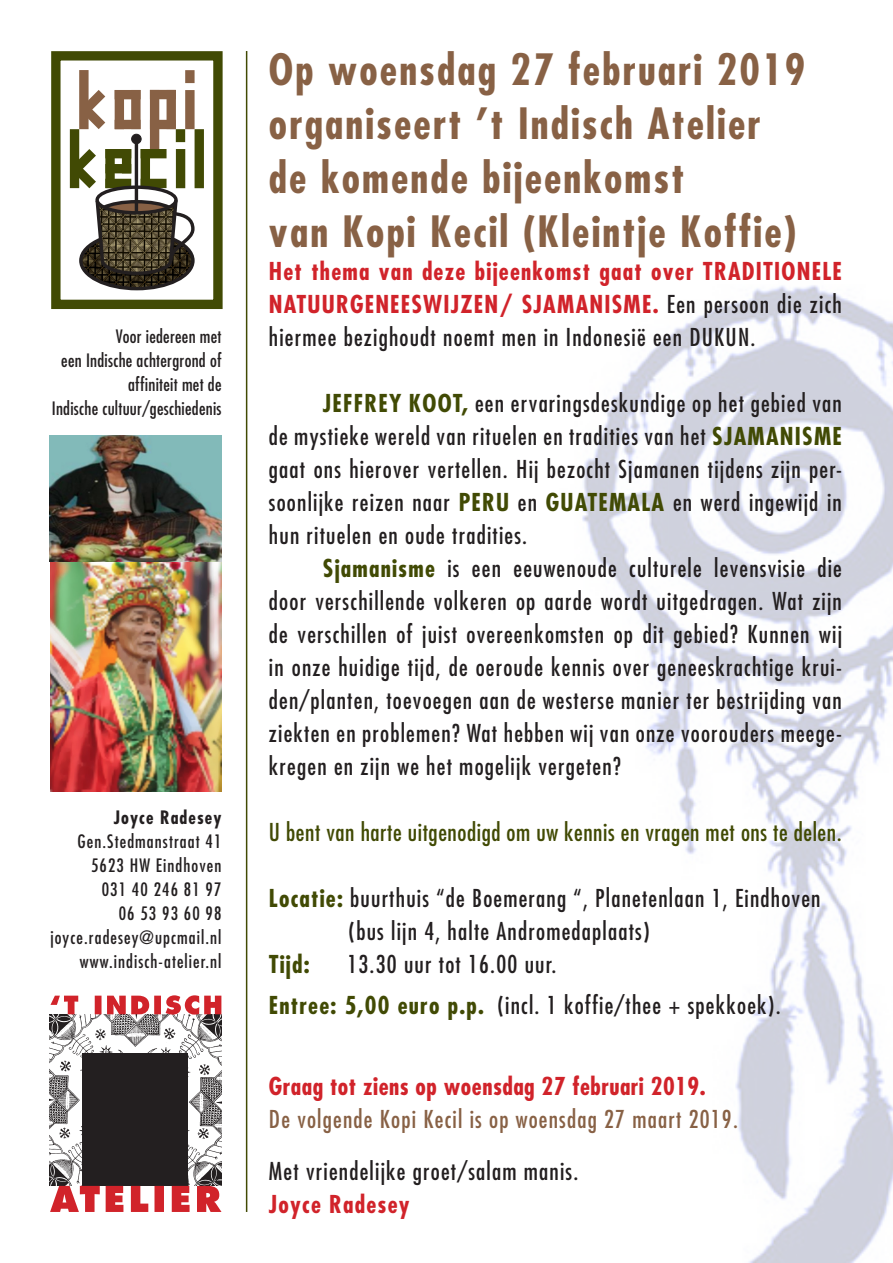
<style>
.page{position:relative;width:893px;height:1263px;background:#fff}
.page>*{position:absolute;margin:0;border:0;box-sizing:border-box;transform-origin:0 0}
.t1{font:700 condensed 42px "Futura";letter-spacing:.05em;color:#886145}
.t2{font:condensed 24px/33px "Futura";letter-spacing:.05em;color:#231f20;text-align:justify}
.t3{font:700 condensed 24px/33px "Futura";letter-spacing:.05em;color:#d1232a;text-align:justify}
.t4{font:condensed 24px "Futura";letter-spacing:.025em;color:#414a04}
.t5{font:condensed 24px "Futura";letter-spacing:.05em;color:#886145}
.t6{font:700 condensed 24px "Futura";letter-spacing:.02em;color:#d1232a}
.t7{font:700 condensed 24px "Futura";color:#414a04}
.t8{font:condensed 18px "Futura";letter-spacing:.06em;color:#231f20}
.t9{font:condensed 18px "Futura";letter-spacing:.015em;color:#231f20}
.t10{font:700 condensed 18px "Futura";letter-spacing:.06em;color:#231f20}
.s1{font-weight:400;color:#231f20}
.s2{font-weight:700;color:#414a04}
</style>
<div class="page">
<img style="left:582px;top:285px;width:311px;height:978px">
<hr style="left:246px;top:51px;width:1px;height:1161px;background:#414a04">
<div style="left:51px;top:51px;width:172px;height:258px;background:#fff;border:9px solid #414a04"></div>
<div style="left:79px;top:70px;width:10px;height:59px;background:#886145"></div>
<div style="left:185px;top:70px;width:10px;height:13px;background:#886145"></div>
<div style="left:195px;top:129px;width:9px;height:59px;background:#414a04"></div>
<svg style="left:69px;top:80px;width:127px;height:211px"></svg>
<hr style="left:135px;top:139px;width:3px;height:73px;background:#231f20">
<div style="left:132px;top:134px;width:9px;height:10px;background:#231f20;border-radius:50%"></div>
<div style="left:132px;top:134px;width:9px;height:10px;border:1px solid #231f20;border-radius:50%"></div>
<img style="left:50px;top:1014px;width:171px;height:172px">
<div style="left:82px;top:1053px;width:105px;height:133px;background:#231f20"></div>
<svg style="left:50px;top:1186px;width:172px;height:26px"></svg>
<svg style="left:50px;top:995px;width:171px;height:19px"></svg>
<img style="left:50px;top:436px;width:172px;height:355px">
<p class="t9" style="left:116px;top:325px;width:107px">Voor iedereen met</p>
<p class="t9" style="left:61px;top:349px;width:162px">een Indische achtergrond of</p>
<p class="t9" style="left:128px;top:373px;width:95px">affiniteit met de</p>
<p class="t9" style="left:52px;top:397px;width:171px">Indische cultuur/geschiedenis</p>
<p class="t10" style="left:114px;top:806px;width:109px">Joyce Radesey</p>
<p class="t8" style="left:77px;top:830px;width:146px">Gen.Stedmanstraat 41</p>
<p class="t8" style="left:91px;top:854px;width:132px">5623 HW Eindhoven</p>
<p class="t8" style="left:102px;top:878px;width:121px">031 40 246 81 97</p>
<p class="t8" style="left:119px;top:902px;width:104px">06 53 93 60 98</p>
<p class="t8" style="left:50px;top:926px;width:173px">joyce.radesey@upcmail.nl</p>
<p class="t8" style="left:80px;top:950px;width:143px">www.indisch-atelier.nl</p>
<p class="t1" style="left:269px;top:43px;width:538px">Op woensdag 27 februari 2019</p>
<p class="t1" style="left:269px;top:97px;width:493px">organiseert ’t Indisch Atelier</p>
<p class="t1" style="left:269px;top:151px;width:417px">de komende bijeenkomst</p>
<p class="t1" style="left:269px;top:205px;width:529px">van Kopi Kecil (Kleintje Koffie)</p>
<p class="t3" style="left:269px;top:255px;width:574px">Het thema van deze bijeenkomst gaat over TRADITIONELE NATUURGENEESWIJZEN/ SJAMANISME. <span class="s1">Een persoon die zich hiermee bezighoudt noemt men in Indonesië een DUKUN.</span></p>
<p class="t2" style="left:269px;top:386px;width:574px;text-indent:54px"><span class="s2">JEFFREY KOOT,</span> een ervaringsdeskundige op het gebied van de mystieke wereld van rituelen en tradities van het <span class="s2">SJAMANISME </span>gaat ons hierover vertellen. Hij bezocht Sjamanen tijdens zijn per&shy;soonlijke reizen naar <span class="s2">PERU</span> en <span class="s2">GUATEMALA</span> en werd ingewijd in hun rituelen en oude tradities.</p>
<p class="t2" style="left:269px;top:551px;width:574px;text-indent:54px"><span class="s2">Sjamanisme</span> is een eeuwenoude culturele levensvisie die door verschillende volkeren op aarde wordt uitgedragen. Wat zijn de verschillen of juist overeenkomsten op dit gebied? Kunnen wij</p>
<p class="t2" style="left:269px;top:650px;width:574px">in onze huidige tijd, de oeroude kennis over geneeskrachtige krui&shy;den/planten, toevoegen aan de westerse manier ter bestrijding van ziekten en problemen? Wat hebben wij van onze voorouders meege&shy;kregen en zijn we het mogelijk vergeten?</p>
<p class="t4" style="left:269px;top:818px;width:574px">U bent van harte uitgenodigd om uw kennis en vragen met ons te delen.</p>
<p class="t2" style="left:269px;top:881px;width:553px"><span class="s2">Locatie:</span> buurthuis “de Boemerang “, Planetenlaan 1, Eindhoven</p>
<p class="t2" style="left:348px;top:914px;width:303px">(bus lijn 4, halte Andromedaplaats)</p>
<p class="t7" style="left:269px;top:949px;width:42px">Tijd:</p>
<p class="t2" style="left:347px;top:947px;width:211px">13.30 uur tot 16.00 uur.</p>
<p class="t2" style="left:269px;top:988px;width:513px"><span class="s2">Entree: 5,00 euro p.p.</span> (incl. 1 koffie/thee + spekkoek).</p>
<p class="t6" style="left:269px;top:1071px;width:438px">Graag tot ziens op woensdag 27 februari 2019.</p>
<p class="t5" style="left:269px;top:1104px;width:470px">De volgende Kopi Kecil is op woensdag 27 maart 2019.</p>
<p class="t2" style="left:269px;top:1154px;width:311px">Met vriendelijke groet/salam manis.</p>
<p class="t3" style="left:269px;top:1188px;width:142px">Joyce Radesey</p>
</div>
